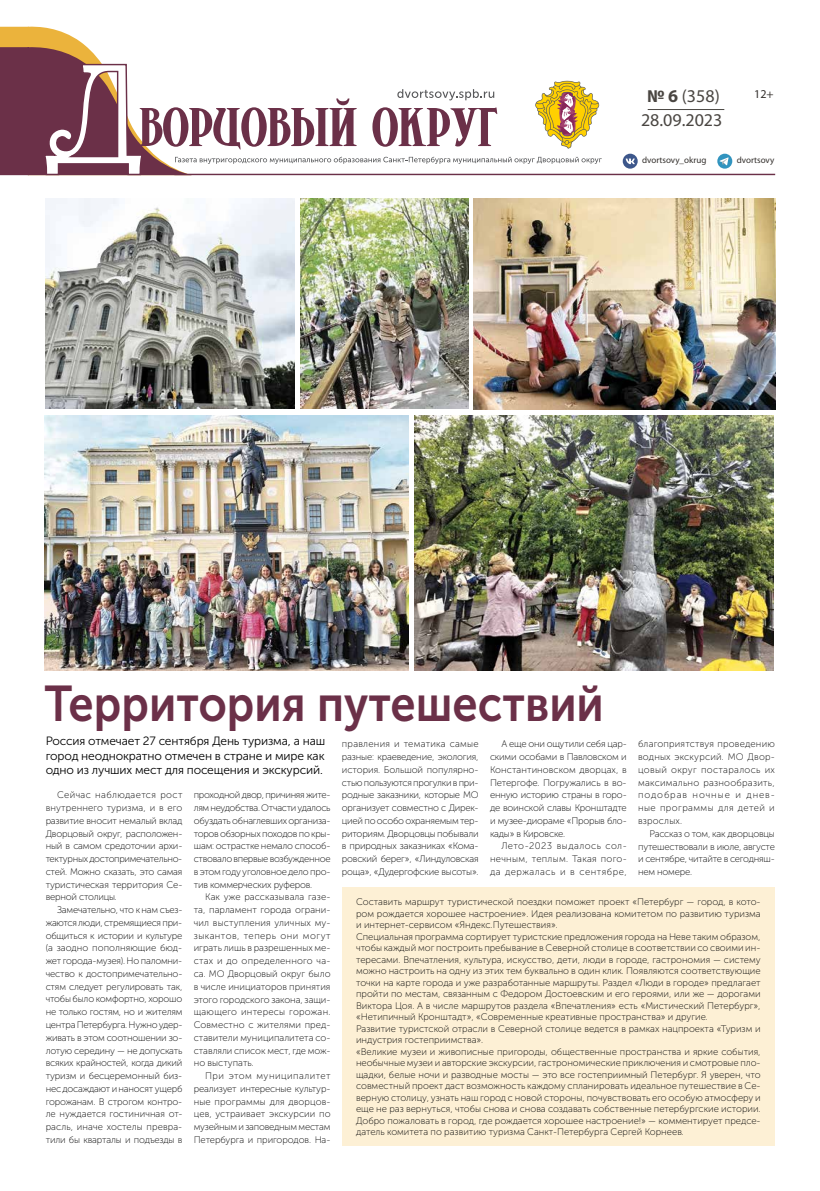
<style>
.page{position:relative;width:820px;height:1191px;background:#fff}
.page>*{position:absolute;margin:0;border:0;box-sizing:border-box;transform-origin:0 0}
.t1{font:50px "Museo Sans Cyrl 700";color:#6b3048;scale:.9 1}
.t2{font:18px "Myriad Pro";color:#4a4642}
.t3{font:700 14.1px "Myriad Pro";color:#58595b}
.t4{font:12px/14px "Museo Sans Cyrl 300";letter-spacing:-.01em;color:#000;text-align:justify}
.t5{font:12px "Myriad Pro";color:#34302d}
.t6{font:9.5px/12.8px "Museo Sans Cyrl 100";color:#000;text-align:justify}
.t7{font:9px "Myriad Pro";color:#34302d}
.s1{font-weight:700}
</style>
<div class="page">
<hr style="left:647px;top:109px;width:77px;height:1px;background:#4a4642">
<hr style="left:174px;top:174px;width:600px;height:1px;background:#6b3048">
<svg style="left:717px;top:154px;width:15px;height:15px"></svg>
<svg style="left:719px;top:157px;width:9px;height:8px"></svg>
<svg style="left:622px;top:154px;width:15px;height:15px"></svg>
<svg style="left:625px;top:158px;width:9px;height:6px"></svg>
<div style="left:342px;top:887px;width:432px;height:258px;background:#fdf0d5"></div>
<svg style="left:0;top:26px;width:601px;height:150px"></svg>
<img style="left:414px;top:415px;width:358px;height:255px">
<img style="left:300px;top:198px;width:168px;height:210px">
<img style="left:45px;top:198px;width:249px;height:210px">
<img style="left:45px;top:415px;width:363px;height:255px">
<img style="left:473px;top:198px;width:301px;height:212px">
<h2 class="t2" style="left:646px;top:85px;width:74px"><span class="s1">№ 6</span> (358)</h2>
<h2 class="t2" style="left:640px;top:109px;width:83px">28.09.2023</h2>
<h3 class="t3" style="left:668px;top:113px;width:65px">№ 12(320)</h3>
<p class="t5" style="left:754px;top:86px;width:21px">12+</p>
<p class="t7" style="left:641px;top:155px;width:66px">dvortsovy_okrug</p>
<p class="t7" style="left:736px;top:155px;width:39px">dvortsovy</p>
<h1 class="t1" style="left:45px;top:676px;width:622px">Территория путешествий</h1>
<p class="t4" style="left:46px;top:734px;width:281px">Россия отмечает 27 сентября День туризма, а наш город неоднократно отмечен в стране и мире как одно из лучших мест для посещения и экскурсий.</p>
<p class="t6" style="left:46px;top:788px;width:138px;text-indent:11px">Сейчас наблюдается рост внутреннего туризма, и в его развитие вносит немалый вклад Дворцовый округ, расположен&shy;ный в самом средоточии архи&shy;тектурных достопримечательно&shy;стей. Можно сказать, это самая туристическая территория Се&shy;верной столицы.</p>
<p class="t6" style="left:46px;top:903px;width:138px;text-indent:11px">Замечательно, что к нам съез&shy;жаются люди, стремящиеся при&shy;общиться к истории и культуре (а заодно пополняющие бюд&shy;жет города-музея). Но паломни&shy;чество к достопримечательно&shy;стям следует регулировать так, чтобы было комфортно, хорошо не только гостям, но и жителям центра Петербурга. Нужно удер&shy;живать в этом соотношении зо&shy;лотую середину — не допускать всяких крайностей, когда дикий туризм и бесцеремонный биз&shy;нес досаждают и наносят ущерб горожанам. В строгом контро&shy;ле нуждается гостиничная от&shy;расль, иначе хостелы превра&shy;тили бы кварталы и подъезды в</p>
<p class="t6" style="left:194px;top:788px;width:138px">проходной двор, причиняя жите&shy;лям неудобства. Отчасти удалось обуздать обнаглевших организа&shy;торов обзорных походов по кры&shy;шам: острастке немало способ&shy;ствовало впервые возбужденное в этом году уголовное дело про&shy;тив коммерческих руферов.</p>
<p class="t6" style="left:194px;top:891px;width:138px;text-indent:11px">Как уже рассказывала газе&shy;та, парламент города ограни&shy;чил выступления уличных му&shy;зыкантов, теперь они могут играть лишь в разрешенных ме&shy;стах и до определенного ча&shy;са. МО Дворцовый округ было в числе инициаторов принятия этого городского закона, защи&shy;щающего интересы горожан.<br>Совместно с жителями пред&shy;ставители муниципалитета со&shy;ставляли список мест, где мож&shy;но выступать.</p>
<p class="t6" style="left:194px;top:1069px;width:138px;text-indent:11px">При этом муниципалитет реализует интересные культур&shy;ные программы для дворцов&shy;цев, устраивает экскурсии по музейным и заповедным местам Петербурга и пригородов. На-</p>
<p class="t6" style="left:342px;top:738px;width:138px">правления и тематика самые разные: краеведение, экология, история. Большой популярно&shy;стью пользуются прогулки в при&shy;родные заказники, которые МО организует совместно с Дирек&shy;цией по особо охраняемым тер&shy;риториям. Дворцовцы побывали в природных заказниках «Кома&shy;ровский берег», «Линдуловская роща», «Дудергофские высоты».</p>
<p class="t6" style="left:490px;top:738px;width:138px;text-indent:11px">А еще они ощутили себя цар&shy;скими особами в Павловском и Константиновском дворцах, в Петергофе. Погружались в во&shy;енную историю страны в горо&shy;де воинской славы Кронштадте и музее-диораме «Прорыв бло&shy;кады» в Кировске.</p>
<p class="t6" style="left:490px;top:840px;width:138px;text-indent:11px">Лето-2023 выдалось сол&shy;нечным, теплым. Такая пого&shy;да держалась и в сентябре,</p>
<p class="t6" style="left:638px;top:738px;width:138px">благоприятствуя проведению водных экскурсий. МО Двор&shy;цовый округ постаралось их максимально разнообразить, подобрав ночные и днев&shy;ные программы для детей и взрослых.</p>
<p class="t6" style="left:638px;top:827px;width:138px;text-indent:11px">Рассказ о том, как дворцовцы путешествовали в июле, августе и сентябре, читайте в сегодняш&shy;нем номере.</p>
<p class="t6" style="left:356px;top:896px;width:406px;line-height:11.5px;text-align:left">Составить маршрут туристической поездки поможет проект «Петербург — город, в кото&shy;ром рождается хорошее настроение». Идея реализована комитетом по развитию туризма и интернет-сервисом «Яндекс.Путешествия».<br>Специальная программа сортирует туристские предложения города на Неве таким образом, чтобы каждый мог построить пребывание в Северной столице в соответствии со своими ин&shy;тересами. Впечатления, культура, искусство, дети, люди в городе, гастрономия — систему можно настроить на одну из этих тем буквально в один клик. Появляются соответствующие точки на карте города и уже разработанные маршруты. Раздел «Люди в городе» предлагает пройти по местам, связанным с Федором Достоевским и его героями, или же — дорогами Виктора Цоя. А в числе маршрутов раздела «Впечатления» есть «Мистический Петербург», «Нетипичный Кронштадт», «Современные креативные пространства» и другие.<br>Развитие туристской отрасли в Северной столице ведется в рамках нацпроекта «Туризм и индустрия гостеприимства».<br>«Великие музеи и живописные пригороды, общественные пространства и яркие события, необычные музеи и авторские экскурсии, гастрономические приключения и смотровые пло&shy;щадки, белые ночи и разводные мосты — это все гостеприимный Петербург. Я уверен, что совместный проект даст возможность каждому спланировать идеальное путешествие в Се&shy;верную столицу, узнать наш город с новой стороны, почувствовать его особую атмосферу и еще не раз вернуться, чтобы снова и снова создавать собственные петербургские истории.<br>Добро пожаловать в город, где рождается хорошее настроение!» — комментирует предсе&shy;датель комитета по развитию туризма Санкт-Петербурга Сергей Корнеев.</p>
</div>
